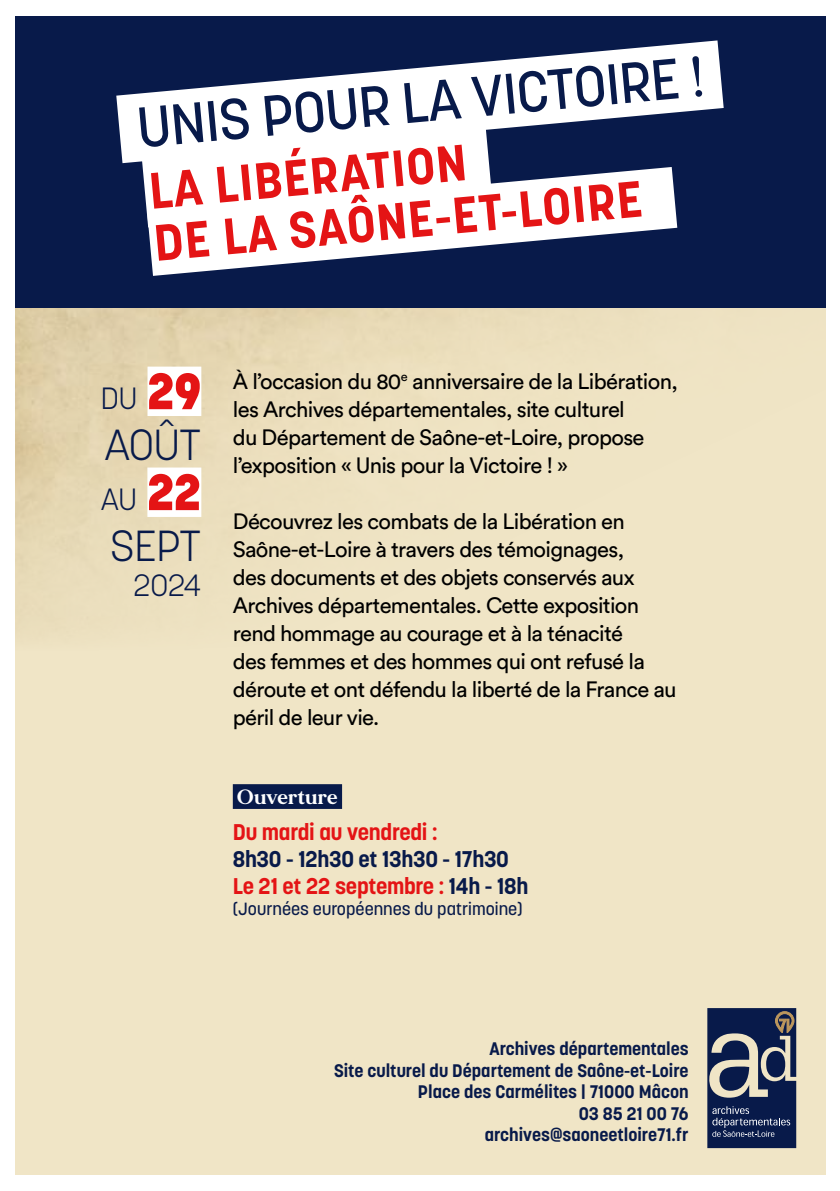
<style>
.page{position:relative;width:840px;height:1191px;background:#fff}
.page>*{position:absolute;margin:0;border:0;box-sizing:border-box;transform-origin:0 0}
.t1{font:500 56.6px "Korolev";color:#081a4a}
.t2{font:700 50.6px/51.8px "Korolev";color:#e41415}
.t3{font:300 43px "Korolev";letter-spacing:-.01em;color:#081a4a}
.t4{font:300 30.4px "Korolev";letter-spacing:-.01em;color:#081a4a}
.t5{font:700 22.4px/27px "Korolev";letter-spacing:-.01em;color:#081a4a}
.t6{font:700 22.4px "Korolev";letter-spacing:-.01em;color:#e41415}
.t7{font:22px/28px "Circular Std";letter-spacing:-.03em;color:#000}
.t8{font:700 20.6px "MADE Mirage";letter-spacing:.015em;color:#fff}
.t9{font:700 18px/21.6px "Korolev";color:#081a4a;text-align:right}
.t10{font:500 17.6px "Korolev";color:#081a4a}
.s1{font-weight:800;font-size:50.4px;color:#e41415}
.s2{color:#e41415}
</style>
<div class="page">
<div style="left:0;top:276px;width:839px;height:915px;background:#f0e5c6"></div>
<img style="left:14px;top:308px;width:564px;height:342px">
<div style="left:0;top:0;width:839px;height:308px;background:#081a4a"></div>
<div style="left:0;top:0;width:14px;height:1191px;background:#fff"></div>
<div style="left:825px;top:0;width:14px;height:1191px;background:#fff"></div>
<div style="left:0;top:0;width:839px;height:15px;background:#fff"></div>
<div style="left:0;top:1175px;width:839px;height:16px;background:#fff"></div>
<svg style="left:142px;top:163px;width:348px;height:51px;background:#eaebef"></svg>
<svg style="left:116px;top:40px;width:607px;height:123px;fill:#fff"></svg>
<svg style="left:147px;top:167px;width:530px;height:109px;fill:#fff"></svg>
<div style="left:233px;top:784px;width:109px;height:25px;background:#081a4a"></div>
<svg style="left:707px;top:1008px;width:88px;height:140px"></svg>
<div style="left:147px;top:366px;width:54px;height:50px;background:#fff"></div>
<div style="left:147px;top:467px;width:54px;height:50px;background:#fff"></div>
<h1 class="t1" style="left:134px;top:91px;width:570px;rotate:-5deg">UNIS POUR LA VICTOIRE !</h1>
<h2 class="t2" style="left:147px;top:165px;width:491px;rotate:-5deg">LA LIBÉRATION<br>DE LA SAÔNE-ET-LOIRE</h2>
<h3 class="t4" style="left:101px;top:379px;width:102px">DU <span class="s1">29</span></h3>
<h3 class="t3" style="left:104px;top:417px;width:98px">AOÛT</h3>
<h3 class="t4" style="left:101px;top:480px;width:102px">AU <span class="s1">22</span></h3>
<h3 class="t3" style="left:110px;top:518px;width:93px">SEPT</h3>
<h3 class="t4" style="left:133px;top:566px;width:69px">2024</h3>
<p class="t7" style="left:233px;top:367px;width:446px">À l’occasion du 80<sup>e</sup> anniversaire de la Libération, les Archives départementales, site culturel<br>du Département de Saône-et-Loire, propose l’exposition « Unis pour la Victoire ! »</p>
<p class="t7" style="left:233px;top:507px;width:445px">Découvrez les combats de la Libération en Saône-et-Loire à travers des témoignages,<br>des documents et des objets conservés aux Archives départementales. Cette exposition rend hommage au courage et à la ténacité<br>des femmes et des hommes qui ont refusé la déroute et ont défendu la liberté de la France au péril de leur vie.</p>
<p class="t8" style="left:237px;top:783px;width:102px">Ouverture</p>
<p class="t6" style="left:233px;top:818px;width:206px">Du mardi au vendredi :</p>
<p class="t5" style="left:233px;top:846px;width:297px">8h30 - 12h30 et 13h30 - 17h30<br><span class="s2">Le 21 et 22 septembre :</span> 14h - 18h</p>
<p class="t10" style="left:233px;top:898px;width:291px">(Journées européennes du patrimoine)</p>
<p class="t9" style="left:334px;top:1037px;width:356px">Archives départementales<br>Site culturel du Département de Saône-et-Loire<br>Place des Carmélites | 71000 Mâcon<br>03 85 21 00 76<br>archives@saoneetloire71.fr</p>
</div>
